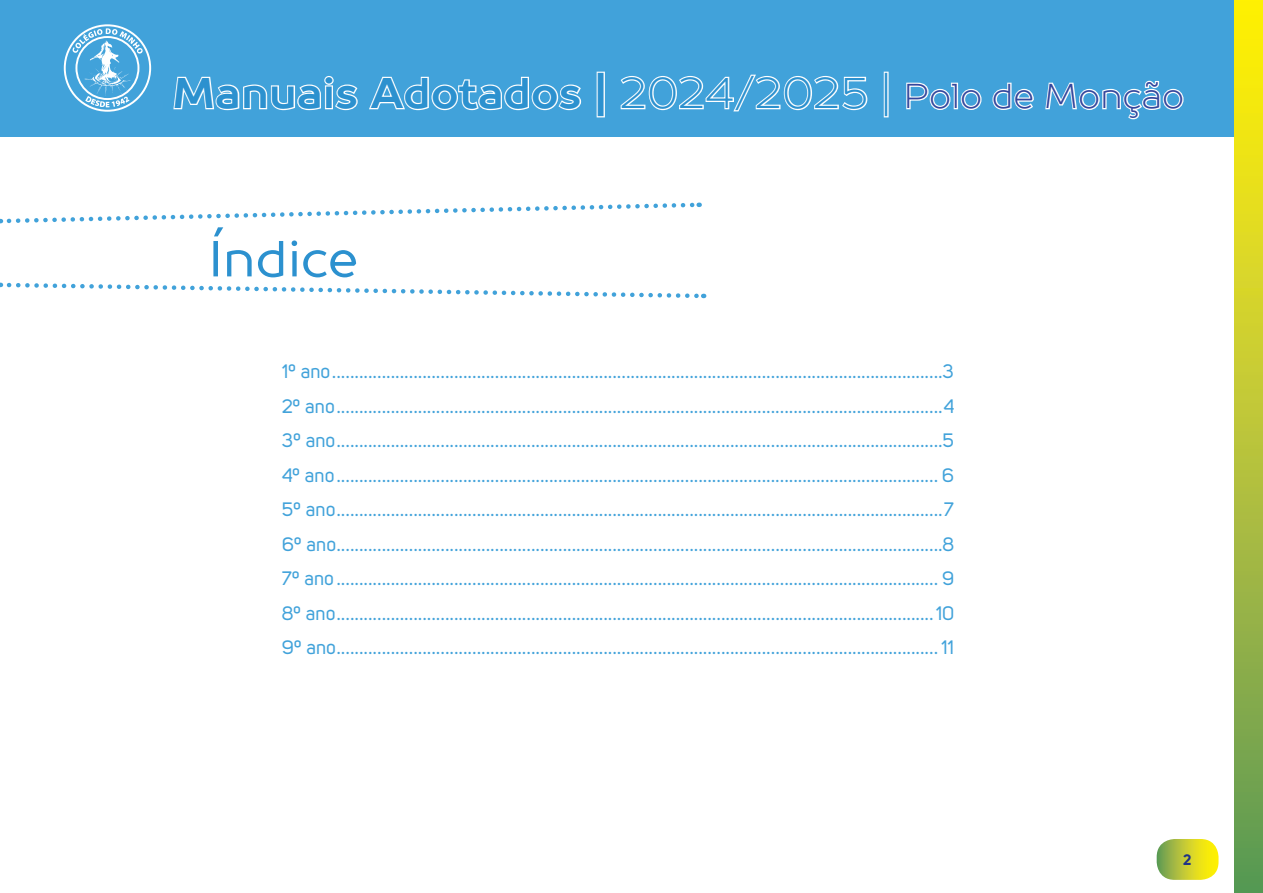
<style>
.page{position:relative;width:1263px;height:893px;background:#fff}
.page>*{position:absolute;margin:0;border:0;box-sizing:border-box;transform-origin:0 0}
.t1{font:50.55px "TT Prosto Sans";color:#2c91cf}
.t2{font:700 42.9px "TT Prosto Sans";color:#2c91cf}
.tabela_texto{font:19.5px "Uni Sans Regular";letter-spacing:-.01em;color:#41a2da}
.t3{font:15px "Uni Sans Bold";color:#1e3287}
.s1{font-weight:300}
.s2{font-weight:300;font-size:34.5px;color:#34479d}
</style>
<div class="page">
<svg style="left:1157px;top:839px;width:61px;height:41px"></svg>
<div style="left:0;top:0;width:1263px;height:136px;background:#41a2da"></div>
<svg style="left:64px;top:24px;width:87px;height:88px"></svg>
<svg style="left:173px;top:76px;width:185px;height:35px"></svg>
<svg style="left:369px;top:76px;width:213px;height:35px"></svg>
<div style="left:597px;top:72px;width:8px;height:45px;border:2px solid #fff"></div>
<svg style="left:620px;top:74px;width:248px;height:38px"></svg>
<div style="left:884px;top:72px;width:4px;height:45px;border:2px solid #fff"></div>
<svg style="left:906px;top:82px;width:76px;height:28px"></svg>
<svg style="left:992px;top:82px;width:42px;height:28px"></svg>
<svg style="left:1045px;top:80px;width:139px;height:40px"></svg>
<div style="left:1235px;top:0;width:28px;height:893px;background:linear-gradient(to bottom,#fff20b,#5e975e)"></div>
<svg style="left:0;top:202px;width:704px;height:97px"></svg>
<h2 class="t2" style="left:172px;top:65px;width:1013px">Manuais Adotados | <span class="s1">2024/2025 |</span> <span class="s2">Polo de Monção</span></h2>
<p class="t1" style="left:208px;top:225px;width:151px">Índice</p>
<p class="tabela_texto" style="left:282px;top:360px;width:674px">1º ano.......................................................................................................................................3</p>
<p class="tabela_texto" style="left:282px;top:395px;width:674px">2º ano......................................................................................................................................4</p>
<p class="tabela_texto" style="left:282px;top:429px;width:673px">3º ano......................................................................................................................................5</p>
<p class="tabela_texto" style="left:282px;top:464px;width:674px">4º ano..................................................................................................................................... 6</p>
<p class="tabela_texto" style="left:282px;top:498px;width:674px">5º ano......................................................................................................................................7</p>
<p class="tabela_texto" style="left:282px;top:533px;width:674px">6º ano......................................................................................................................................8</p>
<p class="tabela_texto" style="left:282px;top:567px;width:674px">7º ano..................................................................................................................................... 9</p>
<p class="tabela_texto" style="left:282px;top:602px;width:674px">8º ano....................................................................................................................................10</p>
<p class="tabela_texto" style="left:282px;top:636px;width:673px">9º ano..................................................................................................................................... 11</p>
<p class="t3" style="left:1183px;top:850px;width:10px">2</p>
</div>
